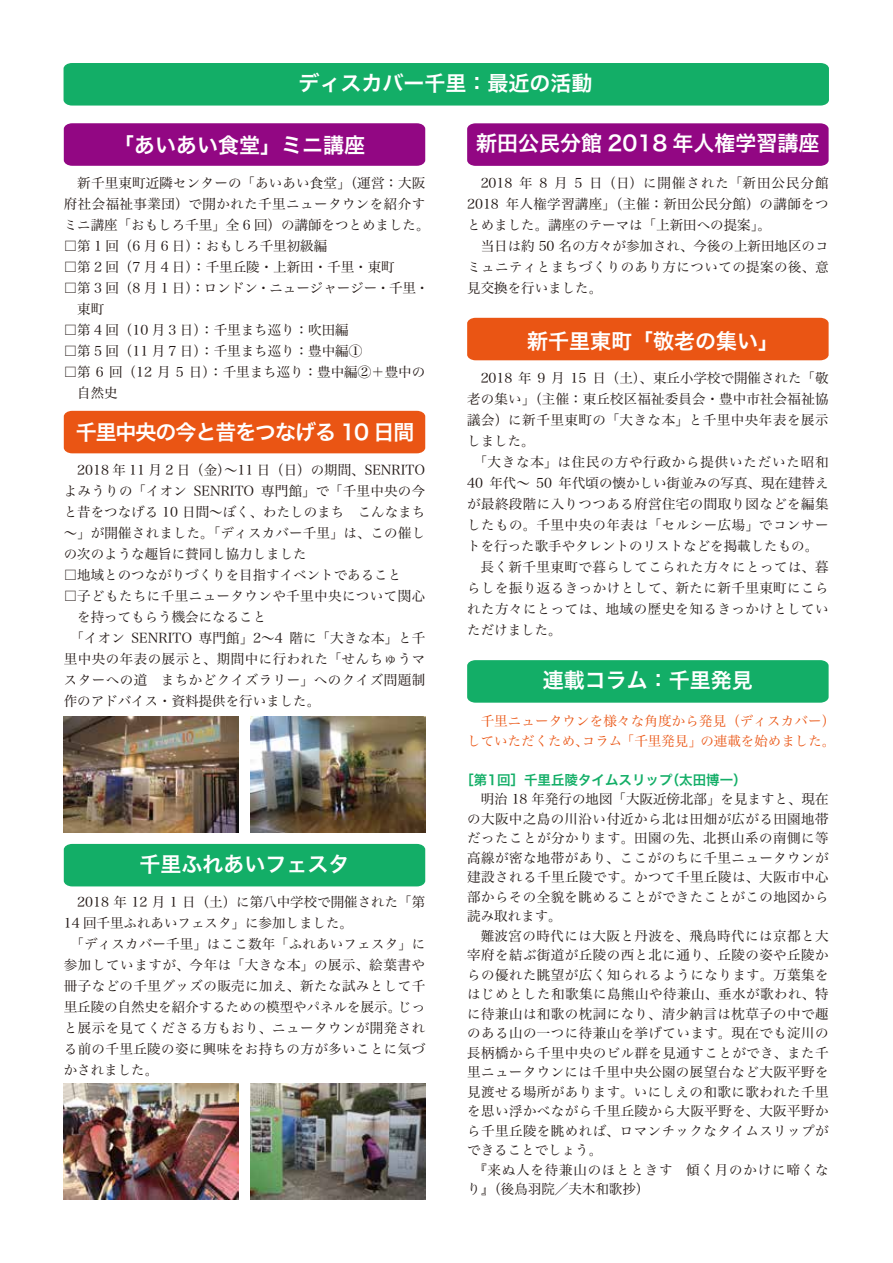
<style>
.page{position:relative;width:893px;height:1263px;background:#fff}
.page>*{position:absolute;margin:0;border:0;box-sizing:border-box;transform-origin:0 0}
.t1{font:21px "Hira Kaku Pro N W6";color:#fff}
.t2{font:21px "Hira Kaku Pro N W6";letter-spacing:-.05em;color:#fff}
.t3{font:13.5px/21px "Hira Min Pro N W3";letter-spacing:.03em;color:#221815;text-align:justify}
.t4{font:13.5px/21px "Hira Min Pro N W3";color:#221815}
.t5{font:13.5px/19.5px "Hira Min Pro N W3";letter-spacing:.01em;color:#ea5514;text-align:right}
.t6{font:13.5px "Hira Min Pro N W3";letter-spacing:.06em;color:#221815}
.t7{font:13.5px "Hira Kaku Pro N W6";color:#13ae67}
</style>
<div class="page">
<div style="left:64px;top:63px;width:765px;height:43px;background:#13ae67"></div>
<div style="left:467px;top:660px;width:362px;height:43px;background:#13ae67"></div>
<div style="left:64px;top:123px;width:361px;height:43px;background:#920783"></div>
<div style="left:64px;top:411px;width:361px;height:42px;background:#ea5514"></div>
<div style="left:467px;top:318px;width:362px;height:42px;background:#ea5514"></div>
<div style="left:64px;top:844px;width:361px;height:42px;background:#13ae67"></div>
<div style="left:467px;top:123px;width:362px;height:43px;background:#920783"></div>
<img style="left:64px;top:717px;width:174px;height:116px">
<img style="left:251px;top:717px;width:174px;height:116px">
<img style="left:64px;top:1083px;width:174px;height:116px">
<img style="left:251px;top:1083px;width:174px;height:116px">
<h1 class="t1" style="left:298px;top:64px;width:296px">ディスカバー千里：最近の活動</h1>
<h1 class="t1" style="left:113px;top:126px;width:254px">「あいあい食堂」ミニ講座</h1>
<p class="t3" style="left:64px;top:171px;width:367px;text-align:left;text-indent:14px">新千里東町近隣センターの「あいあい食堂」（運営：大阪府社会福祉事業団）で開かれた千里ニュータウンを紹介すミニ講座「おもしろ千里」全 6 回）の講師をつとめました。</p>
<p class="t4" style="left:64px;top:235px;width:265px">□第 1 回（6 月 6 日）：おもしろ千里初級編</p>
<p class="t4" style="left:64px;top:256px;width:332px">□第 2 回（7 月 4 日）：千里丘陵・上新田・千里・東町</p>
<p class="t4" style="left:77px;top:277px;width:353px;text-indent:-14px">□第 3 回（8 月 1 日）：ロンドン・ニュージャージー・千里・東町</p>
<p class="t4" style="left:64px;top:319px;width:286px">□第 4 回（10 月 3 日）：千里まち巡り：吹田編</p>
<p class="t4" style="left:64px;top:340px;width:300px">□第 5 回（11 月 7 日）：千里まち巡り：豊中編①</p>
<p class="t4" style="left:77px;top:361px;width:349px;text-indent:-14px">□第 6 回（12 月 5 日）：千里まち巡り：豊中編②＋豊中の自然史</p>
<h1 class="t2" style="left:76px;top:413px;width:340px">千里中央の今と昔をつなげる 10 日間</h1>
<p class="t3" style="left:64px;top:459px;width:363px;text-indent:14px">2018 年 11 月 2 日（金）～11 日（日）の期間、SENRITOよみうりの「イオン SENRITO 専門館」で「千里中央の今と昔をつなげる 10 日間～ぼく、わたしのまち　こんなまち～」が開催されました。「ディスカバー千里」は、この催しの次のような趣旨に賛同し協力しました</p>
<p class="t4" style="left:64px;top:564px;width:339px">□地域とのつながりづくりを目指すイベントであること</p>
<p class="t3" style="left:64px;top:585px;width:363px">□子どもたちに千里ニュータウンや千里中央について関心</p>
<p class="t4" style="left:77px;top:606px;width:190px">を持ってもらう機会になること</p>
<p class="t3" style="left:71px;top:627px;width:356px">「イオン SENRITO 専門館」2～4 階に「大きな本」と千</p>
<p class="t3" style="left:64px;top:648px;width:363px">里中央の年表の展示と、期間中に行われた「せんちゅうマ</p>
<p class="t3" style="left:64px;top:669px;width:363px">スターへの道　まちかどクイズラリー」へのクイズ問題制</p>
<p class="t4" style="left:64px;top:690px;width:258px">作のアドバイス・資料提供を行いました。</p>
<h1 class="t1" style="left:140px;top:845px;width:211px">千里ふれあいフェスタ</h1>
<p class="t4" style="left:77px;top:890px;width:349px">2018 年 12 月 1 日（土）に第八中学校で開催された「第</p>
<p class="t4" style="left:64px;top:911px;width:291px">14 回千里ふれあいフェスタ」に参加しました。</p>
<p class="t3" style="left:71px;top:932px;width:356px">「ディスカバー千里」はここ数年「ふれあいフェスタ」に</p>
<p class="t3" style="left:64px;top:953px;width:363px">参加していますが、今年は「大きな本」の展示、絵葉書や</p>
<p class="t3" style="left:64px;top:974px;width:363px">冊子などの千里グッズの販売に加え、新たな試みとして千</p>
<p class="t4" style="left:64px;top:995px;width:363px">里丘陵の自然史を紹介するための模型やパネルを展示。じっ</p>
<p class="t3" style="left:64px;top:1017px;width:363px">と展示を見てくださる方もおり、ニュータウンが開発され</p>
<p class="t3" style="left:64px;top:1038px;width:363px">る前の千里丘陵の姿に興味をお持ちの方が多いことに気づ</p>
<p class="t3" style="left:64px;top:1059px;width:96px">かされました。</p>
<h1 class="t1" style="left:476px;top:124px;width:345px">新田公民分館 2018 年人権学習講座</h1>
<p class="t3" style="left:467px;top:171px;width:363px;text-indent:14px">2018 年 8 月 5 日（日）に開催された「新田公民分館2018 年人権学習講座」（主催：新田公民分館）の講師をつとめました。講座のテーマは「上新田への提案」。</p>
<p class="t3" style="left:467px;top:235px;width:363px;text-indent:14px">当日は約 50 名の方々が参加され、今後の上新田地区のコミュニティとまちづくりのあり方についての提案の後、意見交換を行いました。</p>
<h1 class="t1" style="left:527px;top:322px;width:253px">新千里東町「敬老の集い」</h1>
<p class="t4" style="left:481px;top:366px;width:349px">2018 年 9 月 15 日（土）、東丘小学校で開催された「敬</p>
<p class="t3" style="left:467px;top:387px;width:363px">老の集い」（主催：東丘校区福祉委員会・豊中市社会福祉協</p>
<p class="t3" style="left:467px;top:408px;width:363px">議会）に新千里東町の「大きな本」と千里中央年表を展示</p>
<p class="t3" style="left:467px;top:429px;width:69px">しました。</p>
<p class="t6" style="left:474px;top:450px;width:356px">「大きな本」は住民の方や行政から提供いただいた昭和</p>
<p class="t4" style="left:467px;top:471px;width:363px">40 年代～ 50 年代頃の懐かしい街並みの写真、現在建替え</p>
<p class="t3" style="left:467px;top:492px;width:363px">が最終段階に入りつつある府営住宅の間取り図などを編集</p>
<p class="t3" style="left:467px;top:513px;width:363px">したもの。千里中央の年表は「セルシー広場」でコンサー</p>
<p class="t4" style="left:467px;top:534px;width:352px">トを行った歌手やタレントのリストなどを掲載したもの。</p>
<p class="t3" style="left:481px;top:555px;width:349px">長く新千里東町で暮らしてこられた方々にとっては、暮</p>
<p class="t3" style="left:467px;top:576px;width:363px">らしを振り返るきっかけとして、新たに新千里東町にこら</p>
<p class="t3" style="left:467px;top:597px;width:363px">れた方々にとっては、地域の歴史を知るきっかけとしてい</p>
<p class="t3" style="left:467px;top:618px;width:96px">ただけました。</p>
<h1 class="t1" style="left:543px;top:661px;width:211px">連載コラム：千里発見</h1>
<p class="t5" style="left:467px;top:710px;width:370px">千里ニュータウンを様々な角度から発見（ディスカバー）していただくため、コラム「千里発見」の連載を始めました。</p>
<p class="t7" style="left:460px;top:767px;width:288px">［第1回］千里丘陵タイムスリップ（太田博一）</p>
<p class="t3" style="left:467px;top:788px;width:363px;line-height:19.5px;text-indent:14px">明治 18 年発行の地図「大阪近傍北部」を見ますと、現在の大阪中之島の川沿い付近から北は田畑が広がる田園地帯だったことが分かります。田園の先、北摂山系の南側に等高線が密な地帯があり、ここがのちに千里ニュータウンが建設される千里丘陵です。かつて千里丘陵は、大阪市中心部からその全貌を眺めることができたことがこの地図から読み取れます。</p>
<p class="t3" style="left:481px;top:924px;width:349px">難波宮の時代には大阪と丹波を、飛鳥時代には京都と大</p>
<p class="t3" style="left:467px;top:943px;width:363px">宰府を結ぶ街道が丘陵の西と北に通り、丘陵の姿や丘陵か</p>
<p class="t3" style="left:467px;top:963px;width:363px">らの優れた眺望が広く知られるようになります。万葉集を</p>
<p class="t3" style="left:467px;top:982px;width:363px">はじめとした和歌集に島熊山や待兼山、垂水が歌われ、特</p>
<p class="t3" style="left:467px;top:1002px;width:363px">に待兼山は和歌の枕詞になり、清少納言は枕草子の中で趣</p>
<p class="t3" style="left:467px;top:1021px;width:363px">のある山の一つに待兼山を挙げています。現在でも淀川の</p>
<p class="t3" style="left:467px;top:1041px;width:363px">長柄橋から千里中央のビル群を見通すことができ、また千</p>
<p class="t3" style="left:467px;top:1060px;width:363px">里ニュータウンには千里中央公園の展望台など大阪平野を</p>
<p class="t3" style="left:467px;top:1080px;width:363px">見渡せる場所があります。いにしえの和歌に歌われた千里</p>
<p class="t3" style="left:467px;top:1099px;width:363px">を思い浮かべながら千里丘陵から大阪平野を、大阪平野か</p>
<p class="t3" style="left:467px;top:1119px;width:363px">ら千里丘陵を眺めれば、ロマンチックなタイムスリップが</p>
<p class="t4" style="left:467px;top:1138px;width:136px">できることでしょう。</p>
<p class="t6" style="left:474px;top:1158px;width:356px">『来ぬ人を待兼山のほとときす　傾く月のかけに啼くな</p>
<p class="t4" style="left:467px;top:1177px;width:184px">り』（後鳥羽院／夫木和歌抄）</p>
</div>
